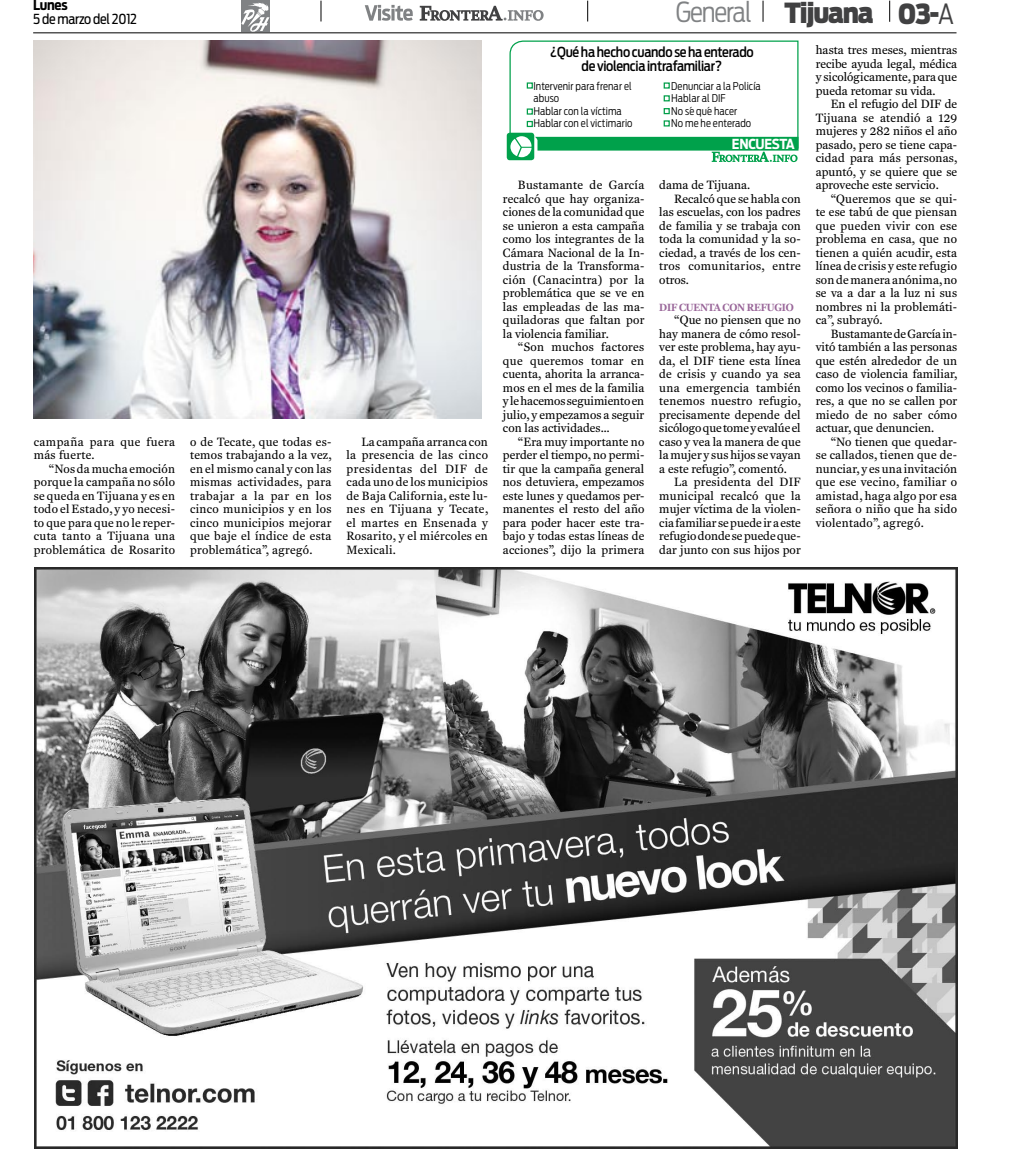
<style>
.page{position:relative;width:1024px;height:1159px;background:#fff}
.page>*{position:absolute;margin:0;border:0;box-sizing:border-box;transform-origin:0 0}
.t1{font:900 27.5px "Antenna Cond";letter-spacing:-.04em;color:#414142}
.t2{font:500 13.75px/13.8px "Antenna Cond";letter-spacing:-.02em;color:#000;text-align:center}
.t3{font:13.75px "Antenna Cond";letter-spacing:-.02em;color:#000}
.t4{font:700 13.75px "Antenna Cond";letter-spacing:-.03em;color:#fff}
.t5{font:700 13.75px "Antenna Cond";letter-spacing:-.02em;color:#000}
.t6{font:12.25px/13.5px "Fenway";letter-spacing:.005em;color:#000;text-align:justify}
.t7{font:12.25px/13.5px "Fenway";letter-spacing:.035em;color:#000}
.t8{font:12.25px "Fenway";letter-spacing:.03em;color:#000}
.t9{font:300 10.62px/12.5px "Antenna Cond";letter-spacing:.01em;color:#000}
.t10{font:700 10.62px "Fenway";letter-spacing:-.015em;color:#969}
.s1{font-weight:300;color:#808284}
.s2{font-weight:300}
</style>
<div class="page">
<hr style="left:33px;top:33px;width:923px;height:1px;background:#000">
<div style="left:241px;top:1px;width:28px;height:31px;background:#808284"></div>
<svg style="left:241px;top:3px;width:28px;height:29px"></svg>
<svg style="left:420px;top:6px;width:123px;height:15px"></svg>
<svg style="left:365px;top:5px;width:48px;height:16px"></svg>
<svg style="left:321px;top:1px;width:1px;height:20px"></svg>
<svg style="left:587px;top:1px;width:1px;height:20px"></svg>
<svg style="left:763px;top:1px;width:1px;height:21px"></svg>
<svg style="left:889px;top:1px;width:1px;height:21px"></svg>
<img style="left:34px;top:567px;width:923px;height:581px">
<img style="left:34px;top:41px;width:447px;height:377px">
<div style="left:507px;top:133px;width:27px;height:27px;background:#00a14b;border-radius:3px"></div>
<svg style="left:509px;top:40px;width:290px;height:122px"></svg>
<div style="left:663px;top:82px;width:7px;height:7px;border:1px solid #009d48"></div>
<div style="left:663px;top:95px;width:7px;height:6px;border:1px solid #009d48"></div>
<div style="left:663px;top:108px;width:7px;height:6px;border:1px solid #009d48"></div>
<div style="left:663px;top:120px;width:7px;height:6px;border:1px solid #009d48"></div>
<p class="t5" style="left:33px;top:-3px;width:36px">Lunes</p>
<p class="t3" style="left:33px;top:11px;width:105px">5 de marzo del 2012</p>
<p class="t7" style="left:34px;top:435px;width:143px">campaña para que fuera más fuerte.</p>
<p class="t6" style="left:34px;top:462px;width:143px;text-indent:15px">“Nos da mucha emoción porque la campaña no sólo se queda en Tijuana y es en todo el Estado, y yo necesi&shy;to que para que no le reper&shy;cuta tanto a Tijuana una problemática de Rosarito</p>
<p class="t6" style="left:190px;top:435px;width:143px">o de Tecate, que todas es&shy;temos trabajando a la vez, en el mismo canal y con las mismas actividades, para trabajar a la par en los cinco municipios y en los cinco municipios mejorar que baje el índice de esta problemática”, agregó.</p>
<p class="t6" style="left:346px;top:435px;width:143px;text-indent:15px">La campaña arranca con la presencia de las cinco presidentas del DIF de cada uno de los municipios de Baja California, este lu&shy;nes en Tijuana y Tecate, el martes en Ensenada y Rosarito, y el miércoles en Mexicali.</p>
<h1 class="t1" style="left:676px;top:-4px;width:280px"><span class="s1">General</span> Tijuana 03-<span class="s2">A</span></h1>
<p class="t2" style="left:550px;top:45px;width:205px">¿Qué ha hecho cuando se ha enterado de violencia intrafamiliar?</p>
<p class="t9" style="left:533px;top:80px;width:101px">Intervenir para frenar el abuso<br>Hablar con la víctima<br>Hablar con el victimario</p>
<p class="t9" style="left:671px;top:80px;width:91px">Denunciar a la Policía<br>Hablar al DIF<br>No sé qué hacer<br>No me he enterado</p>
<p class="t6" style="left:503px;top:178px;width:143px;text-indent:15px">Bustamante de García recalcó que hay organiza&shy;ciones de la comunidad que se unieron a esta campaña como los integrantes de la Cámara Nacional de la In&shy;dustria de la Transforma&shy;ción (Canacintra) por la problemática que se ve en las empleadas de las ma&shy;quiladoras que faltan por la violencia familiar.</p>
<p class="t6" style="left:503px;top:340px;width:143px;text-indent:15px">“Son muchos factores que queremos tomar en cuenta, ahorita la arranca&shy;mos en el mes de la familia y le hacemos seguimiento en julio, y empezamos a seguir con las actividades…</p>
<p class="t6" style="left:503px;top:435px;width:143px;text-indent:15px">“Era muy importante no perder el tiempo, no permi&shy;tir que la campaña general nos detuviera, empezamos este lunes y quedamos per&shy;manentes el resto del año para poder hacer este tra&shy;bajo y todas estas líneas de acciones”, dijo la primera</p>
<p class="t4" style="left:732px;top:135px;width:64px">ENCUESTA</p>
<p class="t6" style="left:659px;top:178px;width:92px">dama de Tijuana.</p>
<p class="t6" style="left:674px;top:192px;width:128px">Recalcó que se habla con</p>
<p class="t6" style="left:659px;top:205px;width:143px">las escuelas, con los padres</p>
<p class="t6" style="left:659px;top:219px;width:143px">de familia y se trabaja con</p>
<p class="t6" style="left:659px;top:232px;width:143px">toda la comunidad y la so-</p>
<p class="t6" style="left:659px;top:246px;width:143px">ciedad, a través de los cen-</p>
<p class="t8" style="left:659px;top:258px;width:143px">tros comunitarios, entre</p>
<p class="t6" style="left:659px;top:273px;width:31px">otros.</p>
<p class="t10" style="left:659px;top:300px;width:136px">DIF CUENTA CON REFUGIO</p>
<p class="t6" style="left:659px;top:313px;width:143px;text-indent:15px">“Que no piensen que no hay manera de cómo resol&shy;ver este problema, hay ayu&shy;da, el DIF tiene esta línea de crisis y cuando ya sea una emergencia también tenemos nuestro refugio, precisamente depende del sicólogo que tome y evalúe el caso y vea la manera de que la mujer y sus hijos se vayan a este refugio”, comentó.</p>
<p class="t6" style="left:659px;top:475px;width:143px;text-indent:15px">La presidenta del DIF municipal recalcó que la mujer víctima de la violen&shy;cia familiar se puede ir a este refugio donde se puede que&shy;dar junto con sus hijos por</p>
<p class="t6" style="left:816px;top:43px;width:143px">hasta tres meses, mientras recibe ayuda legal, médica y sicológicamente, para que pueda retomar su vida.</p>
<p class="t6" style="left:816px;top:97px;width:143px;text-indent:15px">En el refugio del DIF de Tijuana se atendió a 129 mujeres y 282 niños el año pasado, pero se tiene capa&shy;cidad para más personas, apuntó, y se quiere que se aproveche este servicio.</p>
<p class="t6" style="left:816px;top:192px;width:143px;text-indent:15px">“Queremos que se qui&shy;te ese tabú de que piensan que pueden vivir con ese problema en casa, que no tienen a quién acudir, esta línea de crisis y este refugio son de manera anónima, no se va a dar a la luz ni sus nombres ni la problemáti&shy;ca”, subrayó.</p>
<p class="t6" style="left:816px;top:327px;width:143px;text-indent:15px">Bustamante de García in&shy;vitó también a las personas que estén alrededor de un caso de violencia familiar, como los vecinos o familia&shy;res, a que no se callen por miedo de no saber cómo actuar, que denuncien.</p>
<p class="t6" style="left:816px;top:435px;width:143px;text-indent:15px">“No tienen que quedar&shy;se callados, tienen que de&shy;nunciar, y es una invitación que ese vecino, familiar o amistad, haga algo por esa señora o niño que ha sido violentado”, agregó.</p>
</div>
